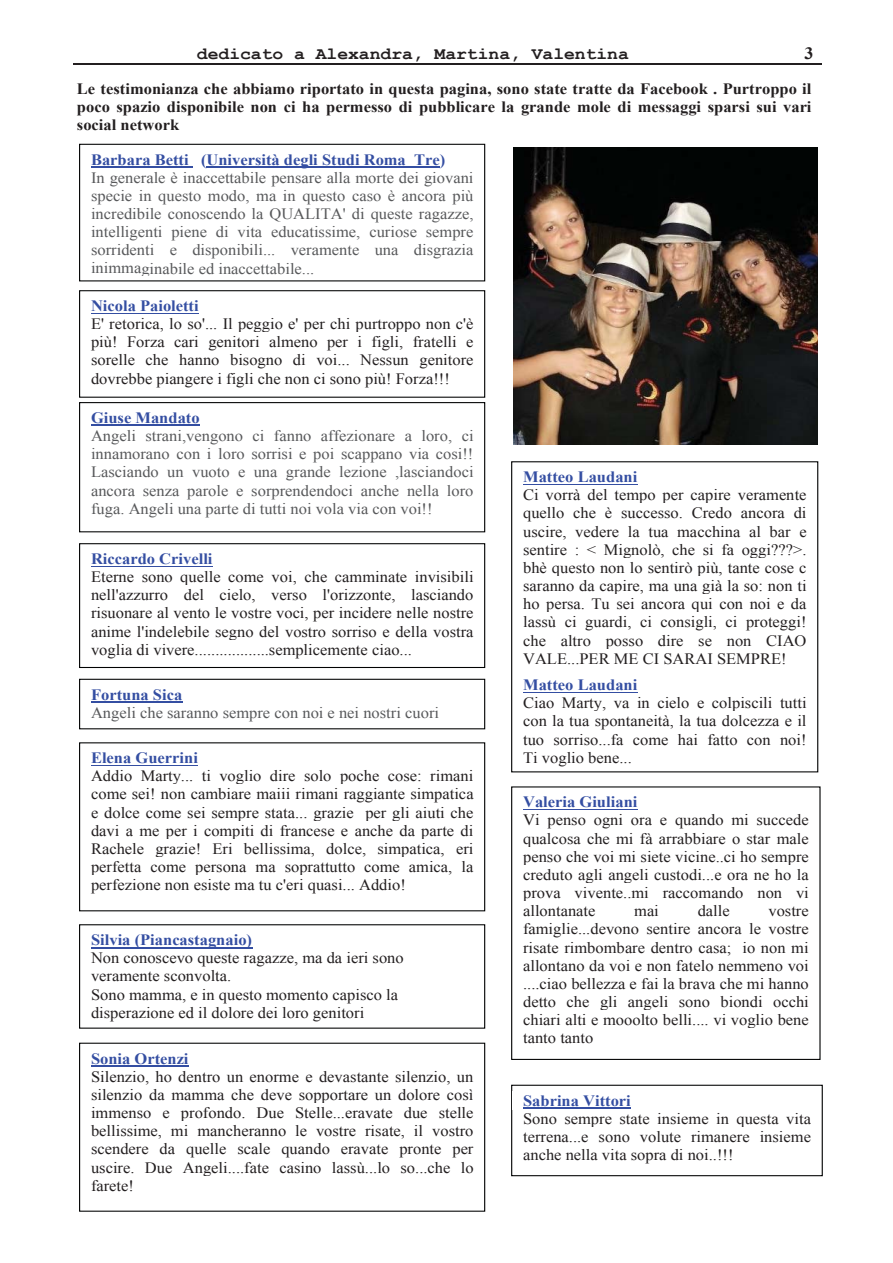
<style>
.page{position:relative;width:893px;height:1263px;background:#fff}
.page>*{position:absolute;margin:0;border:0;box-sizing:border-box;transform-origin:0 0}
.t1{font:700 17.25px "Courier New";color:#231f20;scale:1.04 1}
.t2{font:700 17.25px "Times New Roman";color:#231f20;scale:1.04 1}
.t3{font:15.75px/18.1px "Times New Roman";color:#231f20;text-align:justify;scale:1.04 1}
.t4{font:15.75px/18.1px "Times New Roman";color:#58595b;text-align:justify;scale:1.04 1}
.t5{font:700 15.75px "Times New Roman";color:#344ea2;scale:1.04 1}
.t6{font:700 15.75px/18.1px "Times New Roman";color:#231f20;text-align:justify;scale:1.04 1}
</style>
<div class="page">
<hr style="left:73px;top:64px;width:749px;height:1px;background:#231f20">
<div style="left:79px;top:402px;width:406px;height:130px;border:1px solid #010202"></div>
<hr style="left:91px;top:425px;width:109px;height:1px;background:#344ea2">
<div style="left:79px;top:290px;width:406px;height:108px;border:1px solid #010202"></div>
<hr style="left:91px;top:313px;width:108px;height:1px;background:#344ea2">
<div style="left:511px;top:786px;width:309px;height:274px;border:1px solid #010202"></div>
<hr style="left:523px;top:809px;width:114px;height:2px;background:#344ea2">
<div style="left:511px;top:461px;width:307px;height:311px;border:1px solid #010202"></div>
<hr style="left:523px;top:484px;width:114px;height:1px;background:#344ea2">
<hr style="left:523px;top:692px;width:114px;height:1px;background:#344ea2">
<hr style="left:91px;top:765px;width:107px;height:1px;background:#344ea2">
<div style="left:79px;top:144px;width:406px;height:137px;border:1px solid #010202"></div>
<hr style="left:91px;top:166px;width:102px;height:2px;background:#344ea2">
<hr style="left:206px;top:166px;width:234px;height:2px;background:#344ea2">
<hr style="left:91px;top:1065px;width:97px;height:2px;background:#344ea2">
<div style="left:511px;top:1085px;width:312px;height:91px;border:1px solid #010202"></div>
<div style="left:512px;top:1091px;width:301px;height:18px;background:#fff"></div>
<hr style="left:523px;top:1107px;width:108px;height:2px;background:#344ea2">
<div style="left:79px;top:543px;width:406px;height:125px;border:1px solid #010202"></div>
<hr style="left:91px;top:566px;width:121px;height:1px;background:#344ea2">
<hr style="left:91px;top:947px;width:161px;height:1px;background:#344ea2">
<div style="left:79px;top:679px;width:406px;height:50px;border:1px solid #010202"></div>
<hr style="left:91px;top:701px;width:91px;height:2px;background:#344ea2">
<img style="left:513px;top:147px;width:305px;height:297px">
<p class="t1" style="left:197px;top:44px;width:417px">dedicato a Alexandra, Martina, Valentina</p>
<p class="t2" style="left:804px;top:43px;width:10px">3</p>
<p class="t6" style="left:77px;top:80px;width:708px">Le testimonianza che abbiamo riportato in questa pagina, sono state tratte da Facebook . Purtroppo il poco spazio disponibile non ci ha permesso di pubblicare la grande mole di messaggi sparsi sui vari social network</p>
<p class="t5" style="left:91px;top:151px;width:342px">Barbara Betti (Università degli Studi Roma Tre)</p>
<p class="t4" style="left:91px;top:168px;width:369px">In generale è inaccettabile pensare alla morte dei giovani specie in questo modo, ma in questo caso è ancora più incredibile conoscendo la QUALITA' di queste ragazze, intelligenti piene di vita educatissime, curiose sempre sorridenti e disponibili... veramente una disgrazia inimmaginabile ed inaccettabile...</p>
<p class="t5" style="left:91px;top:297px;width:105px">Nicola Paioletti</p>
<p class="t3" style="left:91px;top:315px;width:369px">E' retorica, lo so'... Il peggio e' per chi purtroppo non c'è più! Forza cari genitori almeno per i figli, fratelli e sorelle che hanno bisogno di voi... Nessun genitore dovrebbe piangere i figli che non ci sono più! Forza!!!</p>
<p class="t5" style="left:91px;top:409px;width:106px">Giuse Mandato</p>
<p class="t4" style="left:91px;top:427px;width:369px">Angeli strani,vengono ci fanno affezionare a loro, ci innamorano con i loro sorrisi e poi scappano via cosi!!<br>Lasciando un vuoto e una grande lezione ,lasciandoci ancora senza parole e sorprendendoci anche nella loro fuga. Angeli una parte di tutti noi vola via con voi!!</p>
<p class="t5" style="left:91px;top:550px;width:118px">Riccardo Crivelli</p>
<p class="t3" style="left:91px;top:568px;width:369px">Eterne sono quelle come voi, che camminate invisibili nell'azzurro del cielo, verso l'orizzonte, lasciando risuonare al vento le vostre voci, per incidere nelle nostre anime l'indelebile segno del vostro sorriso e della vostra voglia di vivere..................semplicemente ciao...</p>
<p class="t5" style="left:91px;top:686px;width:89px">Fortuna Sica</p>
<p class="t4" style="left:91px;top:703px;width:336px">Angeli che saranno sempre con noi e nei nostri cuori</p>
<p class="t5" style="left:523px;top:468px;width:111px">Matteo Laudani</p>
<p class="t3" style="left:523px;top:486px;width:274px">Ci vorrà del tempo per capire veramente quello che è successo. Credo ancora di uscire, vedere la tua macchina al bar e sentire : &lt; Mignolò, che si fa oggi???&gt;. bhè questo non lo sentirò più, tante cose c saranno da capire, ma una già la so: non ti ho persa. Tu sei ancora qui con noi e da lassù ci guardi, ci consigli, ci proteggi! che altro posso dire se non CIAO VALE...PER ME CI SARAI SEMPRE!</p>
<p class="t5" style="left:523px;top:676px;width:111px">Matteo Laudani</p>
<p class="t3" style="left:523px;top:694px;width:274px">Ciao Marty, va in cielo e colpiscili tutti con la tua spontaneità, la tua dolcezza e il tuo sorriso...fa come hai fatto con noi!</p>
<p class="t5" style="left:91px;top:749px;width:104px">Elena Guerrini</p>
<p class="t3" style="left:523px;top:748px;width:106px">Ti voglio bene...</p>
<p class="t3" style="left:91px;top:767px;width:369px">Addio Marty... ti voglio dire solo poche cose: rimani come sei! non cambiare maiii rimani raggiante simpatica e dolce come sei sempre stata... grazie per gli aiuti che davi a me per i compiti di francese e anche da parte di Rachele grazie! Eri bellissima, dolce, simpatica, eri perfetta come persona ma soprattutto come amica, la perfezione non esiste ma tu c'eri quasi... Addio!</p>
<p class="t5" style="left:523px;top:793px;width:111px">Valeria Giuliani</p>
<p class="t3" style="left:523px;top:811px;width:276px">Vi penso ogni ora e quando mi succede qualcosa che mi fà arrabbiare o star male penso che voi mi siete vicine..ci ho sempre creduto agli angeli custodi...e ora ne ho la prova vivente..mi raccomando non vi allontanate</p>
<p class="t3" style="left:634px;top:902px;width:25px">mai</p>
<p class="t3" style="left:698px;top:902px;width:32px">dalle</p>
<p class="t3" style="left:523px;top:902px;width:276px;text-indent:245px">vostre famiglie...devono sentire ancora le vostre risate rimbombare dentro casa; io non mi allontano da voi e non fatelo nemmeno voi ....ciao bellezza e fai la brava che mi hanno detto che gli angeli sono biondi occhi chiari alti e mooolto belli.... vi voglio bene tanto tanto</p>
<p class="t5" style="left:91px;top:931px;width:156px">Silvia (Piancastagnaio)</p>
<p class="t3" style="left:91px;top:949px;width:302px;text-align:left">Non conoscevo queste ragazze, ma da ieri sono veramente sconvolta.<br>Sono mamma, e in questo momento capisco la disperazione ed il dolore dei loro genitori</p>
<p class="t5" style="left:91px;top:1050px;width:95px">Sonia Ortenzi</p>
<p class="t3" style="left:91px;top:1067px;width:369px">Silenzio, ho dentro un enorme e devastante silenzio, un silenzio da mamma che deve sopportare un dolore così immenso e profondo. Due Stelle...eravate due stelle bellissime, mi mancheranno le vostre risate, il vostro scendere da quelle scale quando eravate pronte per uscire. Due Angeli....fate casino lassù...lo so...che lo farete!</p>
<p class="t5" style="left:523px;top:1092px;width:105px">Sabrina Vittori</p>
<p class="t3" style="left:523px;top:1109px;width:278px">Sono sempre state insieme in questa vita terrena...e sono volute rimanere insieme anche nella vita sopra di noi..!!!</p>
</div>
